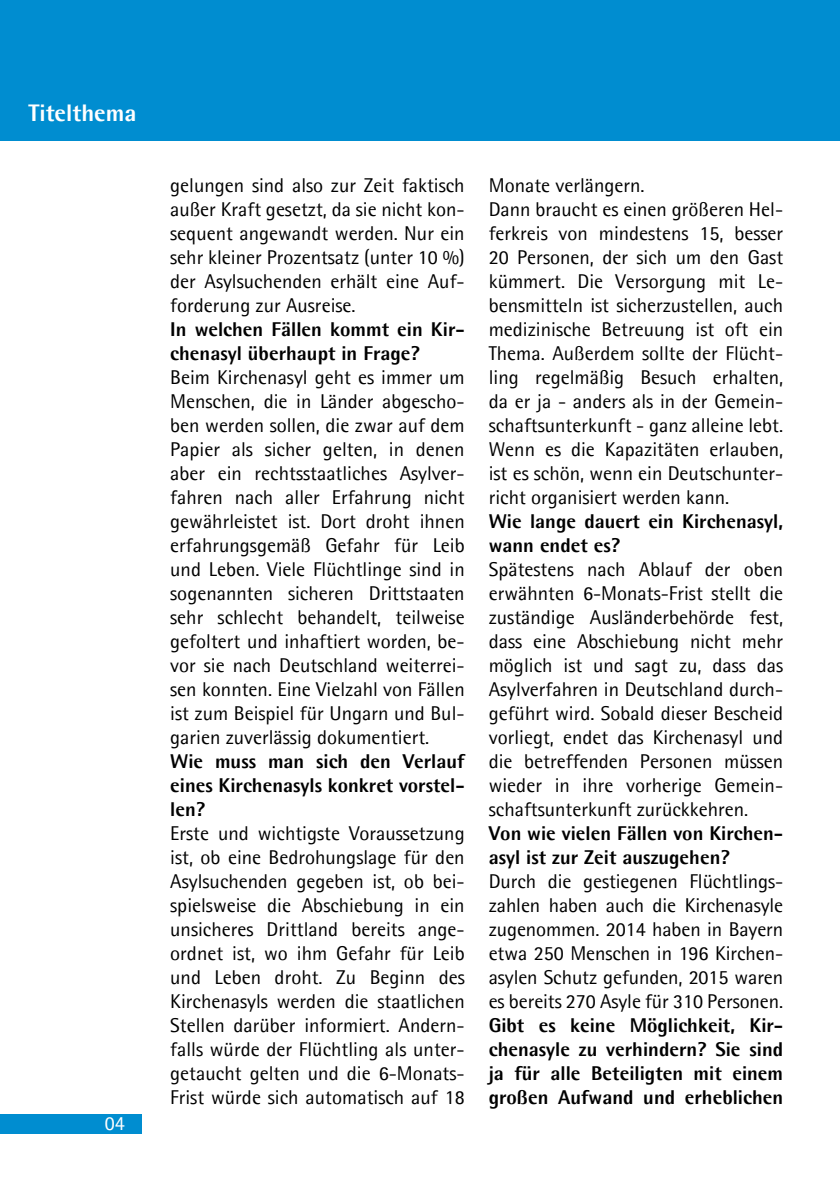
<style>
.page{position:relative;width:840px;height:1191px;background:#fff}
.page>*{position:absolute;margin:0;border:0;box-sizing:border-box;transform-origin:0 0}
.t1{font:800 24px "Agfa Rotis Semisans";color:#fff}
.t2{font:20px/24px "Agfa Rotis Semisans";color:#000;text-align:justify}
.t3{font:800 20px/24px "Agfa Rotis Semisans";color:#000}
.t4{font:20px "Agfa Rotis Semisans";color:#fff}
</style>
<div class="page">
<div style="left:0;top:0;width:839px;height:141px;background:#008dd0"></div>
<div style="left:0;top:1114px;width:142px;height:20px;background:#008dd0"></div>
<p class="t1" style="left:28px;top:98px;width:110px">Titelthema</p>
<p class="t4" style="left:105px;top:1111px;width:22px">04</p>
<p class="t2" style="left:170px;top:173px;width:296px">gelungen sind also zur Zeit faktisch außer Kraft gesetzt, da sie nicht kon&shy;sequent angewandt werden. Nur ein sehr kleiner Prozentsatz (unter 10 %) der Asylsuchenden erhält eine Auf&shy;forderung zur Ausreise.</p>
<p class="t3" style="left:170px;top:317px;width:296px">In welchen Fällen kommt ein Kir&shy;chenasyl überhaupt in Frage?</p>
<p class="t2" style="left:170px;top:365px;width:296px">Beim Kirchenasyl geht es immer um Menschen, die in Länder abgescho&shy;ben werden sollen, die zwar auf dem Papier als sicher gelten, in denen aber ein rechtsstaatliches Asylver&shy;fahren nach aller Erfahrung nicht gewährleistet ist. Dort droht ihnen erfahrungsgemäß Gefahr für Leib und Leben. Viele Flüchtlinge sind in sogenannten sicheren Drittstaaten sehr schlecht behandelt, teilweise gefoltert und inhaftiert worden, be&shy;vor sie nach Deutschland weiterrei&shy;sen konnten. Eine Vielzahl von Fällen ist zum Beispiel für Ungarn und Bul&shy;garien zuverlässig dokumentiert.</p>
<p class="t3" style="left:170px;top:749px;width:296px;text-align:justify">Wie muss man sich den Verlauf eines Kirchenasyls konkret vorstel&shy;len?</p>
<p class="t2" style="left:170px;top:821px;width:296px">Erste und wichtigste Voraussetzung ist, ob eine Bedrohungslage für den Asylsuchenden gegeben ist, ob bei&shy;spielsweise die Abschiebung in ein unsicheres Drittland bereits ange&shy;ordnet ist, wo ihm Gefahr für Leib und Leben droht. Zu Beginn des Kirchenasyls werden die staatlichen Stellen darüber informiert. Andern&shy;falls würde der Flüchtling als unter&shy;getaucht gelten und die 6-Monats-Frist würde sich automatisch auf 18</p>
<p class="t2" style="left:488px;top:173px;width:296px;text-align:left">Monate verlängern.<br>Dann braucht es einen größeren Hel&shy;ferkreis von mindestens 15, besser 20 Personen, der sich um den Gast kümmert. Die Versorgung mit Le&shy;bensmitteln ist sicherzustellen, auch medizinische Betreuung ist oft ein Thema. Außerdem sollte der Flücht&shy;ling regelmäßig Besuch erhalten, da er ja - anders als in der Gemein&shy;schaftsunterkunft - ganz alleine lebt.<br>Wenn es die Kapazitäten erlauben, ist es schön, wenn ein Deutschunter&shy;richt organisiert werden kann.</p>
<p class="t3" style="left:488px;top:509px;width:296px">Wie lange dauert ein Kirchenasyl, wann endet es?</p>
<p class="t2" style="left:488px;top:557px;width:296px">Spätestens nach Ablauf der oben erwähnten 6-Monats-Frist stellt die zuständige Ausländerbehörde fest, dass eine Abschiebung nicht mehr möglich ist und sagt zu, dass das Asylverfahren in Deutschland durch&shy;geführt wird. Sobald dieser Bescheid vorliegt, endet das Kirchenasyl und die betreffenden Personen müssen wieder in ihre vorherige Gemein&shy;schaftsunterkunft zurückkehren.</p>
<p class="t3" style="left:488px;top:821px;width:296px">Von wie vielen Fällen von Kirchen&shy;asyl ist zur Zeit auszugehen?</p>
<p class="t2" style="left:488px;top:869px;width:296px">Durch die gestiegenen Flüchtlings&shy;zahlen haben auch die Kirchenasyle zugenommen. 2014 haben in Bayern etwa 250 Menschen in 196 Kirchen&shy;asylen Schutz gefunden, 2015 waren es bereits 270 Asyle für 310 Personen.</p>
<p class="t3" style="left:488px;top:1013px;width:296px;text-align:justify">Gibt es keine Möglichkeit, Kir&shy;chenasyle zu verhindern? Sie sind ja für alle Beteiligten mit einem großen Aufwand und erheblichen</p>
</div>
